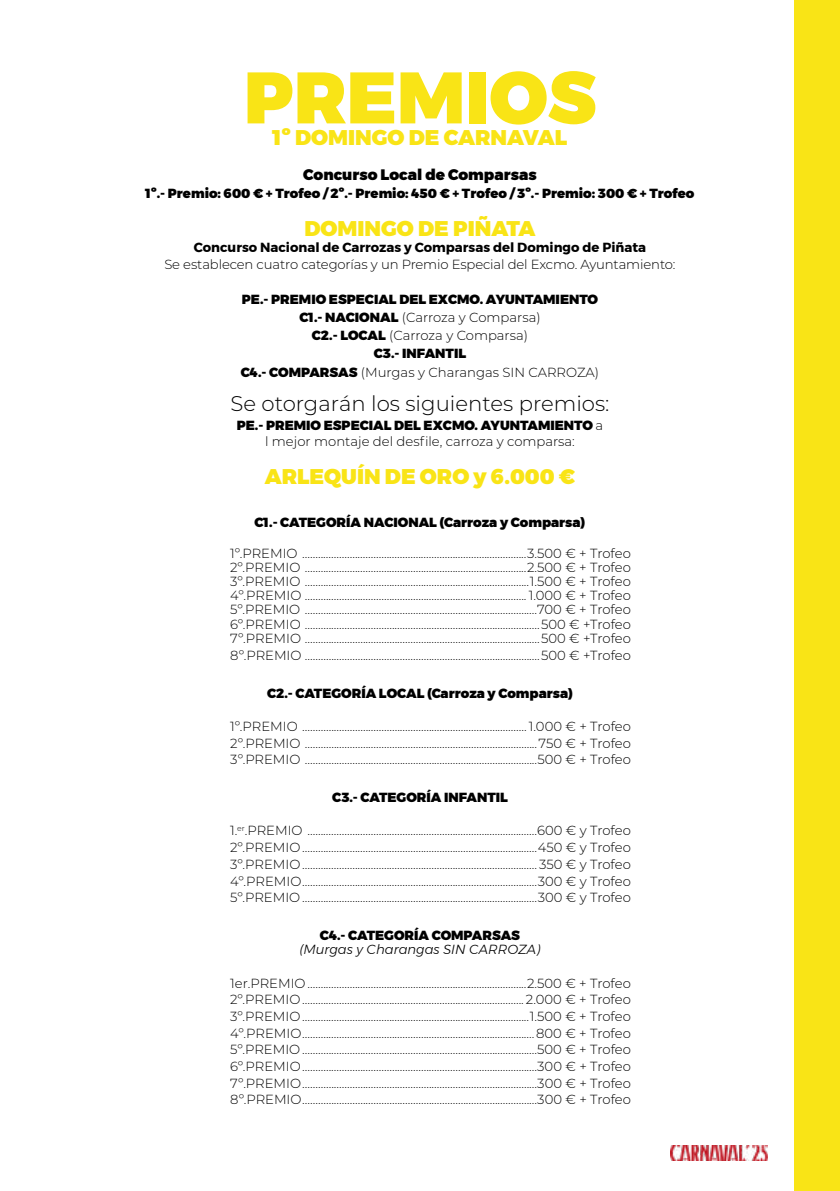
<style>
.page{position:relative;width:840px;height:1191px;background:#fff}
.page>*{position:absolute;margin:0;border:0;box-sizing:border-box;transform-origin:0 0}
.t1{font:900 72.8px "Montserrat";color:#f9e416}
.t2{font:900 21.2px "Montserrat";color:#f9e416}
.t3{font:300 21.2px "Montserrat";color:#000}
.t4{font:900 15.2px "Montserrat";color:#000}
.t5{font:300 13.2px/16.6px "Montserrat";color:#000;text-align:justify}
.t6{font:900 13.2px/18.2px "Montserrat";color:#000;text-align:center}
.t7{font:700 13.2px "Montserrat";color:#000}
.t8{font:italic 300 13.2px "Montserrat";color:#000}
.s1{font-weight:300}
.s2{font-weight:900}
</style>
<div class="page">
<img style="left:670px;top:1145px;width:97px;height:15px">
<div style="left:794px;top:0;width:45px;height:1191px;background:#f9e416"></div>
<h1 class="t1" style="left:244px;top:38px;width:353px">PREMIOS</h1>
<h2 class="t2" style="left:273px;top:120px;width:295px">1º DOMINGO DE CARNAVAL</h2>
<p class="t4" style="left:303px;top:162px;width:235px">Concurso Local de Comparsas</p>
<p class="t6" style="left:145px;top:184px;width:550px">1º.- Premio: 600 € + Trofeo / 2º.- Premio: 450 € + Trofeo / 3º.- Premio: 300 € + Trofeo</p>
<h2 class="t2" style="left:304px;top:211px;width:232px">DOMINGO DE PIÑATA</h2>
<p class="t7" style="left:194px;top:237px;width:453px">Concurso Nacional de Carrozas y Comparsas del Domingo de Piñata</p>
<p class="t5" style="left:164px;top:255px;width:512px">Se establecen cuatro categorías y un Premio Especial del Excmo. Ayuntamiento:</p>
<p class="t6" style="left:241px;top:290px;width:359px">PE.- PREMIO ESPECIAL DEL EXCMO. AYUNTAMIENTO C1.- NACIONAL <span class="s1">(Carroza y Comparsa)<br></span>C2.- LOCAL <span class="s1">(Carroza y Comparsa)<br></span>C3.- INFANTIL<br>C4.- COMPARSAS <span class="s1">(Murgas y Charangas SIN CARROZA)</span></p>
<h2 class="t3" style="left:230px;top:389px;width:380px">Se otorgarán los siguientes premios:</h2>
<p class="t5" style="left:237px;top:416px;width:368px;text-align:center"><span class="s2">PE.- PREMIO ESPECIAL DEL EXCMO. AYUNTAMIENTO</span> a l mejor montaje del desfile, carroza y comparsa:</p>
<h2 class="t2" style="left:265px;top:459px;width:311px">ARLEQUÍN DE ORO y 6.000 €</h2>
<p class="t6" style="left:254px;top:513px;width:332px">C1.- CATEGORÍA NACIONAL (Carroza y Comparsa)</p>
<p class="t5" style="left:230px;top:545px;width:402px;line-height:14.2px">1º.PREMIO .....................................................................................3.500 € + Trofeo 2º.PREMIO ....................................................................................2.500 € + Trofeo 3º.PREMIO .....................................................................................1.500 € + Trofeo 4º.PREMIO .................................................................................... 1.000 € + Trofeo 5º.PREMIO ........................................................................................700 € + Trofeo 6º.PREMIO .........................................................................................500 € +Trofeo 7º.PREMIO .........................................................................................500 € +Trofeo</p>
<p class="t5" style="left:230px;top:646px;width:402px">8º.PREMIO .........................................................................................500 € +Trofeo</p>
<p class="t6" style="left:267px;top:684px;width:307px">C2.- CATEGORÍA LOCAL (Carroza y Comparsa)</p>
<p class="t5" style="left:230px;top:717px;width:402px">1º.PREMIO ..................................................................................... 1.000 € + Trofeo 2º.PREMIO ........................................................................................750 € + Trofeo 3º.PREMIO ........................................................................................500 € + Trofeo</p>
<p class="t6" style="left:332px;top:788px;width:177px">C3.- CATEGORÍA INFANTIL</p>
<p class="t5" style="left:230px;top:822px;width:402px">1.<sup>er</sup>.PREMIO .......................................................................................600 € y Trofeo 2º.PREMIO.........................................................................................450 € y Trofeo 3º.PREMIO......................................................................................... 350 € y Trofeo 4º.PREMIO.........................................................................................300 € y Trofeo 5º.PREMIO .........................................................................................300 € y Trofeo</p>
<p class="t6" style="left:320px;top:926px;width:201px">C4.- CATEGORÍA COMPARSAS</p>
<p class="t8" style="left:299px;top:939px;width:242px">(Murgas y Charangas SIN CARROZA)</p>
<p class="t5" style="left:230px;top:974px;width:402px">1er.PREMIO ...................................................................................2.500 € + Trofeo 2º.PREMIO.................................................................................... 2.000 € + Trofeo 3º.PREMIO......................................................................................1.500 € + Trofeo 4º.PREMIO........................................................................................800 € + Trofeo 5º.PREMIO .........................................................................................500 € + Trofeo 6º.PREMIO.........................................................................................300 € + Trofeo 7º.PREMIO.........................................................................................300 € + Trofeo 8º.PREMIO.........................................................................................300 € + Trofeo</p>
</div>
